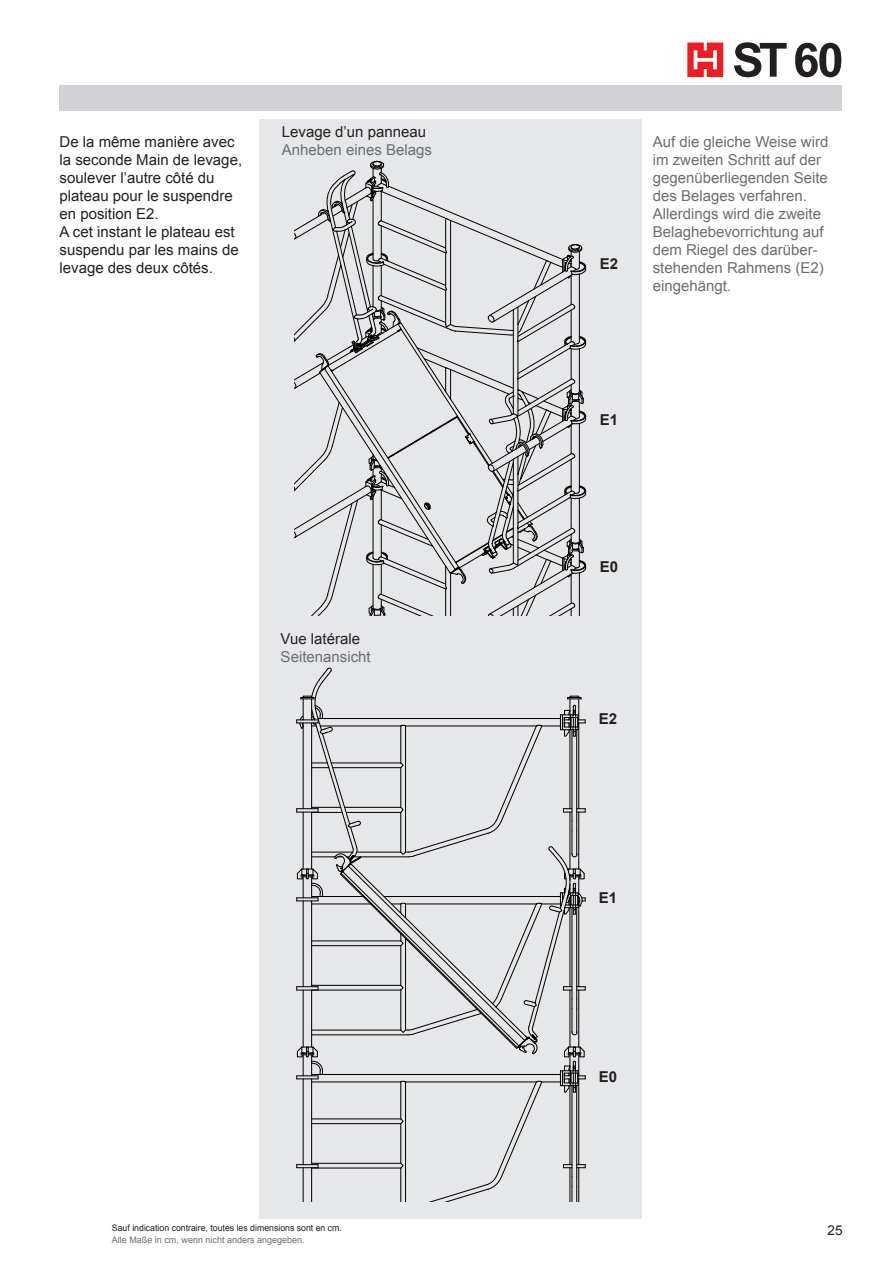
<style>
.page{position:relative;width:893px;height:1263px;background:#fff}
.page>*{position:absolute;margin:0;border:0;box-sizing:border-box;transform-origin:0 0}
.t1{font:15px/18px "Arial";color:#6c6d70}
.t2{font:15px/18px "Arial";color:#231f20}
.t3{font:700 15px "Arial";color:#231f20}
.t4{font:13.5px "Arial";color:#231f20}
.t5{font:9px "Arial";color:#231f20}
.t6{font:9px "Arial";color:#6c6d70}
</style>
<div class="page">
<div style="left:60px;top:85px;width:782px;height:26px;background:#d1d2d4"></div>
<div style="left:259px;top:119px;width:383px;height:1099px;background:#e6e7e9"></div>
<svg style="left:687px;top:43px;width:36px;height:34px"></svg>
<svg style="left:734px;top:42px;width:53px;height:35px"></svg>
<svg style="left:795px;top:43px;width:46px;height:34px"></svg>
<svg style="left:294px;top:160px;width:293px;height:456px"></svg>
<svg style="left:296px;top:667px;width:290px;height:534px"></svg>
<p class="t2" style="left:282px;top:122px;width:146px">Levage d’un panneau</p>
<p class="t1" style="left:282px;top:140px;width:152px">Anheben eines Belags</p>
<p class="t2" style="left:60px;top:133px;width:184px">De la même manière avec la seconde Main de levage, soulever l’autre côté du plateau pour le suspendre en position E2.<br>A cet instant le plateau est suspendu par les mains de levage des deux côtés.</p>
<p class="t1" style="left:653px;top:133px;width:177px">Auf die gleiche Weise wird im zweiten Schritt auf der gegenüberliegenden Seite des Belages verfahren.<br>Allerdings wird die zweite<br>Belaghebevorrichtung auf dem Riegel des darüber&shy;stehenden Rahmens (E2) eingehängt.</p>
<p class="t3" style="left:600px;top:254px;width:20px">E2</p>
<p class="t3" style="left:600px;top:410px;width:20px">E1</p>
<p class="t2" style="left:281px;top:630px;width:81px">Vue latérale</p>
<p class="t1" style="left:281px;top:648px;width:92px">Seitenansicht</p>
<p class="t3" style="left:600px;top:556px;width:20px">E0</p>
<p class="t3" style="left:599px;top:709px;width:20px">E2</p>
<p class="t3" style="left:599px;top:887px;width:20px">E1</p>
<p class="t3" style="left:599px;top:1067px;width:20px">E0</p>
<p class="t5" style="left:112px;top:1222px;width:231px">Sauf indication contraire, toutes les dimensions sont en cm.</p>
<p class="t4" style="left:828px;top:1221px;width:17px">25</p>
<p class="t6" style="left:112px;top:1234px;width:194px">Alle Maße in cm, wenn nicht anders angegeben.</p>
</div>
